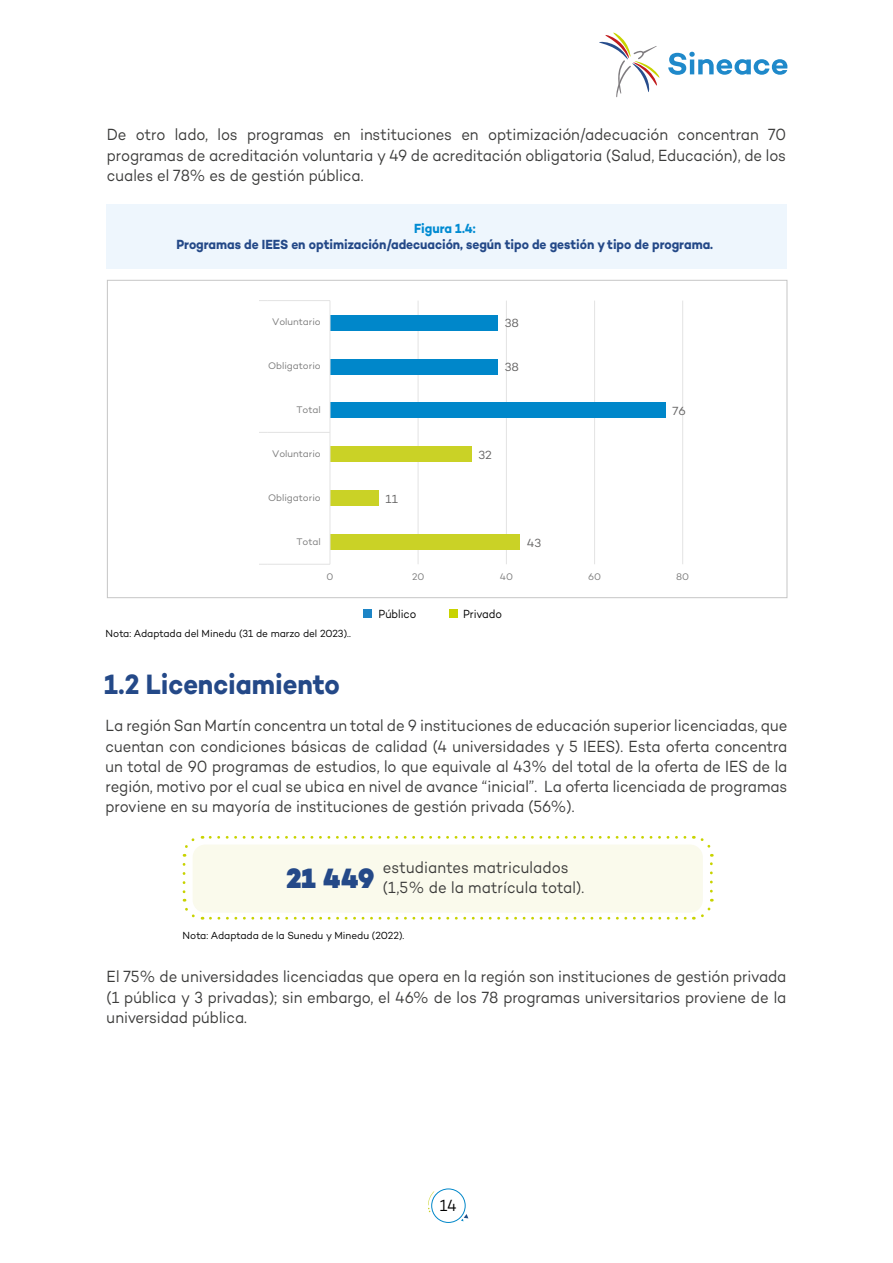
<style>
.page{position:relative;width:893px;height:1263px;background:#fff}
.page>*{position:absolute;margin:0;border:0;box-sizing:border-box;transform-origin:0 0}
.t1{font:700 28.5px "Campton";letter-spacing:-.005em;color:#244988;scale:.9 1}
.t2{font:16.5px/20.2px "Campton";letter-spacing:-.005em;color:#3c3c3b;text-align:justify;scale:.9 1}
.t3{font:16.5px "Campton";color:#000;scale:.9 1}
.t4{font:700 13.5px "Campton";letter-spacing:-.005em;color:#244988;scale:.9 1}
.t5{font:700 13.5px "Campton";color:#008bd2;scale:.9 1}
.t6{font:12px "Campton";letter-spacing:-.005em;color:#000;scale:.9 1}
.t7{font:12px "Campton";color:#646363}
.t8{font:10.5px "Campton";letter-spacing:-.005em;color:#000;scale:.95 1}
.t9{font:9.75px "Campton";color:#7b7b7b}
</style>
<div class="page">
<svg style="left:668px;top:52px;width:119px;height:23px"></svg>
<svg style="left:599px;top:32px;width:61px;height:65px"></svg>
<div style="left:431px;top:1188px;width:35px;height:35px;border:1px solid #0087c9;border-radius:50%"></div>
<svg style="left:461px;top:1214px;width:7px;height:7px"></svg>
<svg style="left:428px;top:1191px;width:6px;height:21px"></svg>
<div style="left:106px;top:204px;width:681px;height:65px;background:#eef6fd"></div>
<svg style="left:259px;top:300px;width:424px;height:265px"></svg>
<div style="left:363px;top:609px;width:9px;height:8px;background:#1d85c6"></div>
<div style="left:449px;top:609px;width:9px;height:8px;background:#c8d300"></div>
<div style="left:193px;top:844px;width:510px;height:69px;background:#fafaec;border-radius:13px"></div>
<svg style="left:183px;top:864px;width:20px;height:56px"></svg>
<svg style="left:210px;top:899px;width:504px;height:20px"></svg>
<svg style="left:693px;top:835px;width:20px;height:56px"></svg>
<svg style="left:182px;top:836px;width:503px;height:21px"></svg>
<p class="t2" style="left:107px;top:124px;width:756px">De otro lado, los programas en instituciones en optimización/adecuación concentran 70 programas de acreditación voluntaria y 49 de acreditación obligatoria (Salud, Educación), de los cuales el 78% es de gestión pública.</p>
<p class="t5" style="left:414px;top:220px;width:70px">Figura 1.4:</p>
<p class="t4" style="left:176px;top:236px;width:598px">Programas de IEES en optimización/adecuación, según tipo de gestión y tipo de programa.</p>
<p class="t9" style="left:272px;top:316px;width:50px">Voluntario</p>
<p class="t7" style="left:505px;top:315px;width:16px">38</p>
<p class="t9" style="left:268px;top:360px;width:54px">Obligatorio</p>
<p class="t7" style="left:505px;top:359px;width:16px">38</p>
<p class="t9" style="left:296px;top:404px;width:26px">Total</p>
<p class="t7" style="left:672px;top:403px;width:15px">76</p>
<p class="t9" style="left:272px;top:448px;width:50px">Voluntario</p>
<p class="t7" style="left:478px;top:447px;width:15px">32</p>
<p class="t9" style="left:268px;top:492px;width:54px">Obligatorio</p>
<p class="t7" style="left:386px;top:491px;width:14px">11</p>
<p class="t9" style="left:296px;top:536px;width:26px">Total</p>
<p class="t7" style="left:527px;top:535px;width:16px">43</p>
<p class="t9" style="left:327px;top:571px;width:8px">0</p>
<p class="t9" style="left:412px;top:571px;width:14px">20</p>
<p class="t9" style="left:500px;top:571px;width:15px">40</p>
<p class="t9" style="left:588px;top:571px;width:14px">60</p>
<p class="t9" style="left:676px;top:571px;width:14px">80</p>
<p class="t8" style="left:106px;top:627px;width:260px">Nota: Adaptada del Minedu (31 de marzo del 2023)..</p>
<h1 class="t1" style="left:104px;top:666px;width:263px">1.2 Licenciamiento</h1>
<p class="t6" style="left:378px;top:606px;width:44px">Público</p>
<p class="t6" style="left:463px;top:606px;width:45px">Privado</p>
<p class="t2" style="left:106px;top:715px;width:759px">La región San Martín concentra un total de 9 instituciones de educación superior licenciadas, que cuentan con condiciones básicas de calidad (4 universidades y 5 IEES). Esta oferta concentra un total de 90 programas de estudios, lo que equivale al 43% del total de la oferta de IES de la región, motivo por el cual se ubica en nivel de avance “inicial”. La oferta licenciada de programas proviene en su mayoría de instituciones de gestión privada (56%).</p>
<p class="t2" style="left:286px;top:857px;width:333px;line-height:19.5px;text-indent:97px">estudiantes matriculados<br><sup>21</sup> <sup>449</sup> (1,5% de la matrícula total).</p>
<p class="t8" style="left:183px;top:929px;width:235px">Nota: Adaptada de la Sunedu y Minedu (2022).</p>
<p class="t2" style="left:107px;top:966px;width:757px">El 75% de universidades licenciadas que opera en la región son instituciones de gestión privada (1 pública y 3 privadas); sin embargo, el 46% de los 78 programas universitarios proviene de la universidad pública.</p>
<p class="t3" style="left:440px;top:1195px;width:20px">14</p>
</div>
